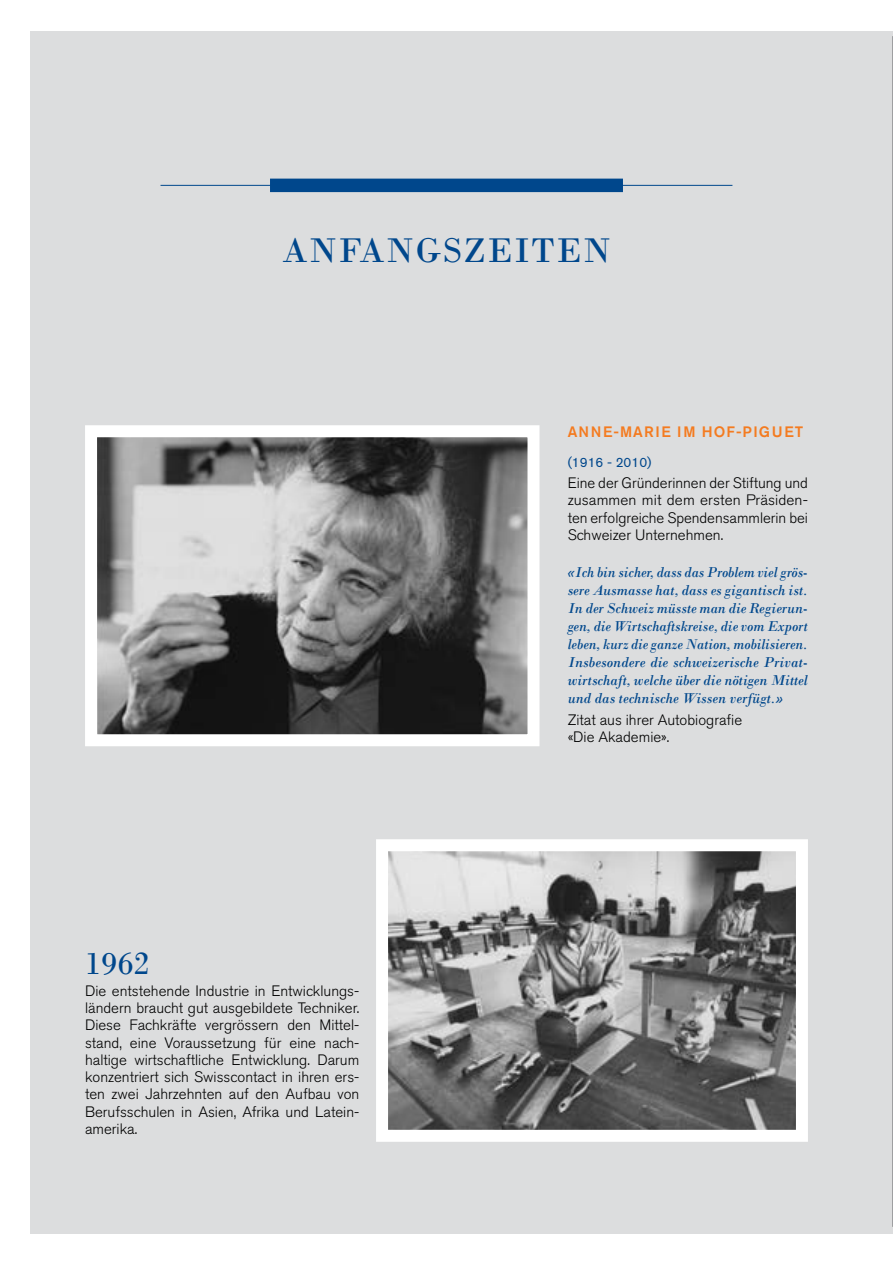
<style>
.page{position:relative;width:893px;height:1263px;background:#fff}
.page>*{position:absolute;margin:0;border:0;box-sizing:border-box;transform-origin:0 0}
.t1{font:36px "Bodoni";letter-spacing:.05em;color:#00478c}
.t2{font:33px "Bodoni";color:#00478c}
.t3{font:300 15px/17.2px "Akzidenz Grotesk BQ";color:#000;text-align:justify}
.t4{font:italic 15px/18px "Bodoni";color:#00478c;text-align:justify}
.t5{font:500 15px "Akzidenz Grotesk BQ";letter-spacing:.09em;color:#f47b20}
.t6{font:13.5px "Akzidenz Grotesk BQ";color:#00478c}
</style>
<div class="page">
<div style="left:31px;top:31px;width:862px;height:1202px;background:#dcddde"></div>
<div style="left:270px;top:179px;width:353px;height:13px;background:#00478c"></div>
<hr style="left:161px;top:185px;width:571px;height:1px;background:#00478c">
<svg style="left:85px;top:425px;width:455px;height:321px;background:#828282"></svg>
<svg style="left:376px;top:839px;width:432px;height:303px"></svg>
<hr style="left:892px;top:36px;width:1px;height:1191px;background:#636466">
<h1 class="t1" style="left:282px;top:229px;width:330px">ANFANGSZEITEN</h1>
<p class="t5" style="left:568px;top:422px;width:237px">ANNE-MARIE IM HOF-PIGUET</p>
<p class="t6" style="left:568px;top:454px;width:85px">(1916 - 2010)</p>
<p class="t3" style="left:568px;top:474px;width:242px">Eine der Gründerinnen der Stiftung und zusammen mit dem ersten Präsiden&shy;ten erfolgreiche Spendensammlerin bei Schweizer Unternehmen.</p>
<h2 class="t2" style="left:85px;top:944px;width:66px">1962</h2>
<p class="t3" style="left:85px;top:982px;width:276px">Die entstehende Industrie in Entwicklungs&shy;ländern braucht gut ausgebildete Techniker.<br>Diese Fachkräfte vergrössern den Mittel&shy;stand, eine Voraussetzung für eine nach&shy;haltige wirtschaftliche Entwicklung. Darum konzentriert sich Swisscontact in ihren ers&shy;ten zwei Jahrzehnten auf den Aufbau von Berufsschulen in Asien, Afrika und Latein&shy;amerika.</p>
<p class="t4" style="left:568px;top:563px;width:242px">«Ich bin sicher, dass das Problem viel grös&shy;sere Ausmasse hat, dass es gigantisch ist.<br>In der Schweiz müsste man die Regierun&shy;gen, die Wirtschaftskreise, die vom Export leben, kurz die ganze Nation, mobilisieren.<br>Insbesondere die schweizerische Privat&shy;wirtschaft, welche über die nötigen Mittel und das technische Wissen verfügt.»</p>
<p class="t3" style="left:568px;top:711px;width:176px">Zitat aus ihrer Autobiografie «Die Akademie».</p>
</div>
